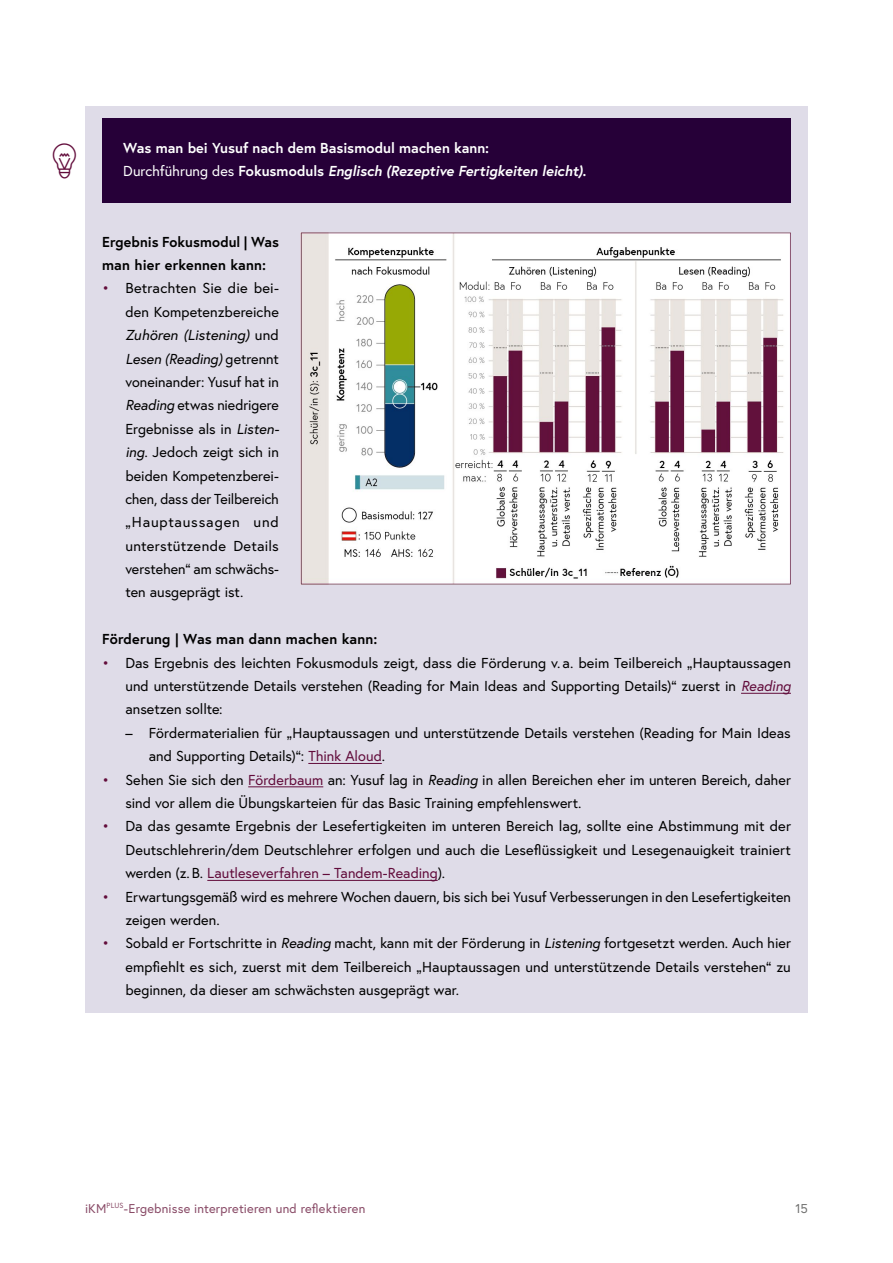
<style>
.page{position:relative;width:893px;height:1263px;background:#fff}
.page>*{position:absolute;margin:0;border:0;box-sizing:border-box;transform-origin:0 0}
.t1{font:14.4px/23.4px "Europa Austria";color:#000;text-align:justify}
.t2{font:700 14.4px/23.4px "Europa Austria";letter-spacing:.01em;color:#000}
.Infobox_p_Infobox_Hinweise_Englisch_inte{font:italic 700 14.4px "Europa Austria";letter-spacing:-.005em;color:#fff}
.Infobox_p_Infobox_Hinweise_Englisch_inte-2{font:700 14.4px "Europa Austria";color:#fff}
.t3{font:12.75px "Europa Austria";letter-spacing:.015em;color:#894b67}
.t4{font:12.75px "Europa Austria";color:#6f6f6e}
.s1{font-weight:400;font-style:normal}
.s2{font-style:normal}
.s3{color:#620c3b}
.s4{font-style:italic}
.s5{font-style:italic;color:#620c3b}
</style>
<div class="page">
<div style="left:85px;top:106px;width:723px;height:907px;background:#dfdce8"></div>
<div style="left:102px;top:118px;width:689px;height:62px;background:#260038"></div>
<div style="left:102px;top:142px;width:689px;height:61px;background:#260038"></div>
<hr style="left:741px;top:693px;width:50px;height:1px;background:#620c3b">
<hr style="left:308px;top:763px;width:74px;height:1px;background:#620c3b">
<hr style="left:248px;top:786px;width:75px;height:1px;background:#620c3b">
<hr style="left:207px;top:880px;width:231px;height:1px;background:#620c3b">
<img style="left:300px;top:233px;width:491px;height:352px">
<p class="Infobox_p_Infobox_Hinweise_Englisch_inte-2" style="left:123px;top:138px;width:367px">Was man bei Yusuf nach dem Basismodul machen kann:</p>
<p class="Infobox_p_Infobox_Hinweise_Englisch_inte" style="left:123px;top:162px;width:464px"><span class="s1">Durchführung des</span> <span class="s2">Fokusmoduls</span> Englisch (Rezeptive Fertigkeiten leicht).</p>
<p class="t2" style="left:102px;top:229px;width:178px">Ergebnis Fokusmodul | Was man hier erkennen kann:</p>
<p class="t1" style="left:125px;top:276px;width:155px;text-indent:-23px"><span class="s3">•</span> Betrachten Sie die bei&shy;den Kompetenzbereiche <span class="s4">Zuhören (Listening)</span> und <span class="s4">Lesen (Reading)</span> getrennt voneinander: Yusuf hat in <span class="s4">Reading</span> etwas niedrigere Ergebnisse als in <span class="s4">Listen&shy;ing.</span> Jedoch zeigt sich in beiden Kompetenzberei&shy;chen, dass der Teilbereich „Hauptaussagen und unterstützende Details verstehen“ am schwächs&shy;ten ausgeprägt ist.</p>
<p class="t2" style="left:102px;top:627px;width:277px">Förderung | Was man dann machen kann:</p>
<p class="t1" style="left:125px;top:651px;width:667px;text-indent:-23px"><span class="s3">•</span> Das Ergebnis des leichten Fokusmoduls zeigt, dass die Förderung v. a. beim Teilbereich „Hauptaussagen und unterstützende Details verstehen (Reading for Main Ideas and Supporting Details)“ zuerst in <span class="s5">Reading </span>ansetzen sollte:</p>
<p class="t1" style="left:149px;top:721px;width:644px;text-indent:-23px">– Fördermaterialien für „Hauptaussagen und unterstützende Details verstehen (Reading for Main Ideas and Supporting Details)“: <span class="s3">Think Aloud</span>.</p>
<p class="t1" style="left:125px;top:767px;width:667px;text-indent:-23px"><span class="s3">•</span> Sehen Sie sich den <span class="s3">Förderbaum</span> an: Yusuf lag in <span class="s4">Reading</span> in allen Bereichen eher im unteren Bereich, daher sind vor allem die Übungskarteien für das Basic Training empfehlenswert.</p>
<p class="t1" style="left:125px;top:814px;width:667px;text-indent:-23px"><span class="s3">•</span> Da das gesamte Ergebnis der Lesefertigkeiten im unteren Bereich lag, sollte eine Abstimmung mit der Deutschlehrerin/dem Deutschlehrer erfolgen und auch die Leseflüssigkeit und Lesegenauigkeit trainiert werden (z.B. <span class="s3">Lautleseverfahren – Tandem-Reading</span>).</p>
<p class="t1" style="left:125px;top:884px;width:667px;text-indent:-23px"><span class="s3">•</span> Erwartungsgemäß wird es mehrere Wochen dauern, bis sich bei Yusuf Verbesserungen in den Lesefertigkeiten zeigen werden.</p>
<p class="t1" style="left:125px;top:931px;width:667px;text-indent:-23px"><span class="s3">•</span> Sobald er Fortschritte in <span class="s4">Reading</span> macht, kann mit der Förderung in <span class="s4">Listening</span> fortgesetzt werden. Auch hier empfiehlt es sich, zuerst mit dem Teilbereich „Hauptaussagen und unterstützende Details verstehen“ zu beginnen, da dieser am schwächsten ausgeprägt war.</p>
<p class="t3" style="left:85px;top:1200px;width:282px">iKM<sup>PLUS</sup>-Ergebnisse interpretieren und reflektieren</p>
<p class="t4" style="left:795px;top:1200px;width:14px">15</p>
</div>
